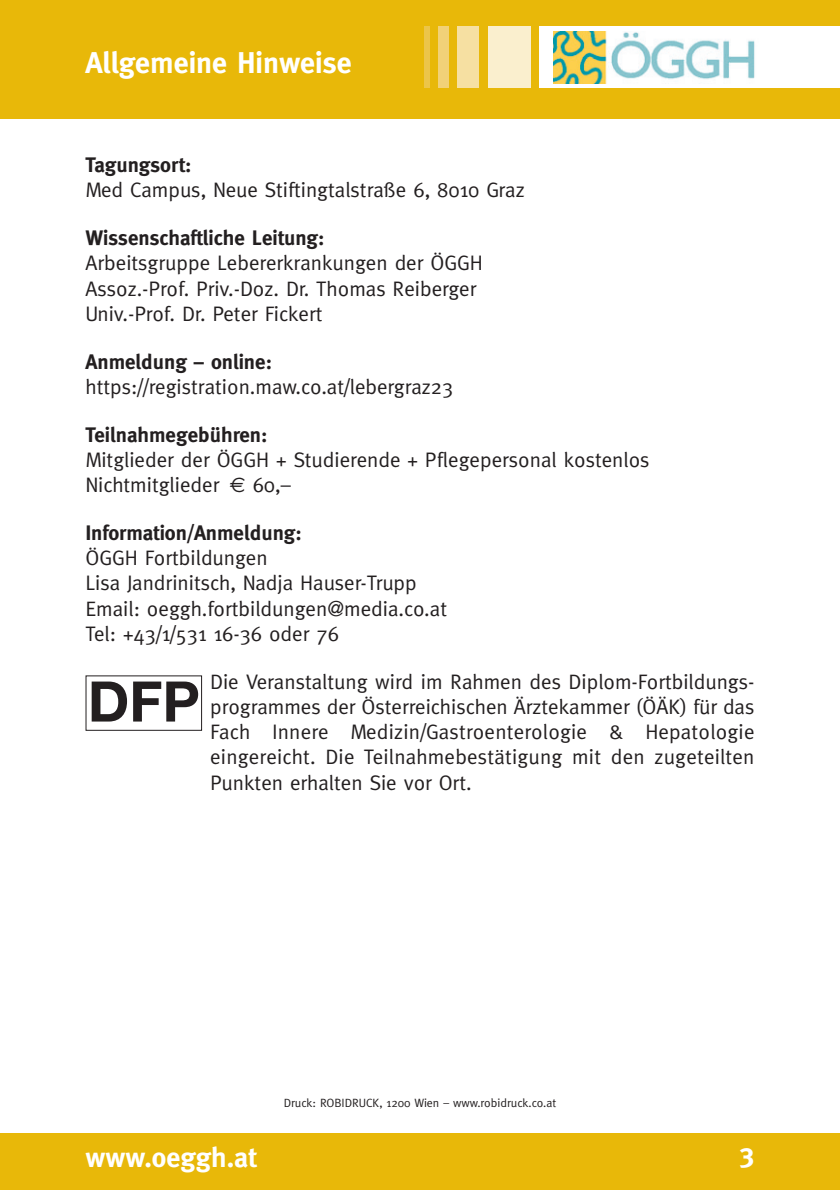
<style>
.page{position:relative;width:840px;height:1190px;background:#fff}
.page>*{position:absolute;margin:0;border:0;box-sizing:border-box;transform-origin:0 0}
.t1{font:700 56px "Helvetica Neue";color:#231f20}
.t2{font:700 30px "Meta";color:#fff}
.t3{font:700 28px "Meta";color:#fff}
.t4{font:28px "Meta Bold Caps";color:#fff}
.t5{font:21px/25.2px "Meta";color:#231f20}
.t6{font:700 21px "Meta";color:#231f20}
.t7{font:12px "Meta";color:#231f20}
.s1{font-family:"Euro Sans"}
</style>
<div class="page">
<div style="left:0;top:0;width:840px;height:119px;background:#e8b809"></div>
<div style="left:539px;top:26px;width:301px;height:62px;background:#fff"></div>
<div style="left:488px;top:26px;width:43px;height:62px;background:#faefce"></div>
<div style="left:457px;top:26px;width:22px;height:62px;background:#f6e0a2"></div>
<div style="left:438px;top:26px;width:11px;height:62px;background:#f1d178"></div>
<div style="left:424px;top:26px;width:6px;height:62px;background:#ecc549"></div>
<img style="left:554px;top:31px;width:201px;height:52px">
<div style="left:0;top:1134px;width:840px;height:56px;background:#e8b809"></div>
<div style="left:86px;top:675px;width:116px;height:56px;border:1px solid #231f20"></div>
<h2 class="t2" style="left:86px;top:51px;width:268px">Allgemeine Hinweise</h2>
<p class="t6" style="left:86px;top:157px;width:107px">Tagungsort:</p>
<p class="t5" style="left:86px;top:179px;width:441px">Med Campus, Neue Stiftingtalstraße 6, 8010 Graz</p>
<p class="t6" style="left:86px;top:230px;width:241px">Wissenschaftliche Leitung:</p>
<p class="t5" style="left:86px;top:252px;width:399px">Arbeitsgruppe Lebererkrankungen der ÖGGH<br>Assoz.-Prof. Priv.-Doz. Dr. Thomas Reiberger<br>Univ.-Prof. Dr. Peter Fickert</p>
<p class="t6" style="left:86px;top:353px;width:188px">Anmeldung – online:</p>
<p class="t5" style="left:86px;top:376px;width:369px">https://registration.maw.co.at/lebergraz23</p>
<p class="t6" style="left:86px;top:426px;width:183px">Teilnahmegebühren:</p>
<p class="t5" style="left:86px;top:449px;width:566px">Mitglieder der ÖGGH + Studierende + Pflegepersonal kostenlos<br>Nichtmitglieder <span class="s1">€</span> 60,–</p>
<p class="t6" style="left:86px;top:525px;width:218px">Information/Anmeldung:</p>
<p class="t5" style="left:86px;top:547px;width:363px">ÖGGH Fortbildungen<br>Lisa Jandrinitsch, Nadja Hauser-Trupp Email: oeggh.fortbildungen@media.co.at Tel: +43/1/531 16-36 oder 76</p>
<p class="t5" style="left:210px;top:670px;width:546px;text-align:justify">Die Veranstaltung wird im Rahmen des Diplom-Fort bildungs - programmes der Österreichischen Ärztekammer (ÖÄK) für das Fach Innere Medizin/Gastro enterologie &amp; Hepatologie eingereicht. Die Teilnahmebestätigung mit den zugeteilten Punkten erhalten Sie vor Ort.</p>
<h1 class="t1" style="left:88px;top:682px;width:114px">DFP</h1>
<p class="t7" style="left:284px;top:1098px;width:274px">Druck: ROBIDRUCK, 1200 Wien – www.robidruck.co.at</p>
<h3 class="t3" style="left:85px;top:1146px;width:173px">www.oeggh.at</h3>
<h3 class="t4" style="left:740px;top:1141px;width:16px">3</h3>
</div>
